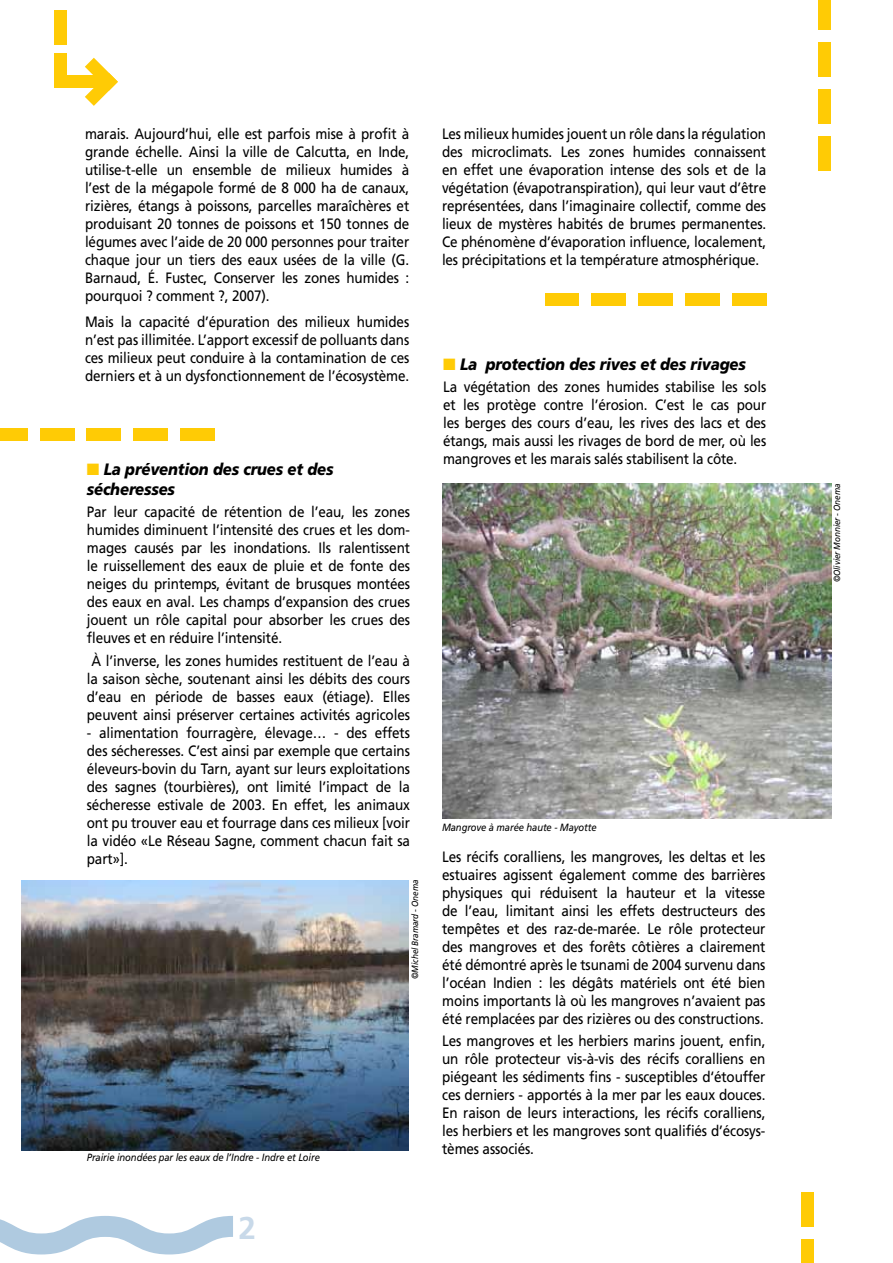
<style>
.page{position:relative;width:893px;height:1263px;background:#fff}
.page>*{position:absolute;margin:0;border:0;box-sizing:border-box;transform-origin:0 0}
.t1{font:700 31.5px "Frutiger";color:#c8d9e9}
.t2{font:italic 900 16.5px/19.8px "Frutiger";letter-spacing:-.01em;color:#000;scale:.9 1}
.t3{font:15px/18px "Frutiger";letter-spacing:-.01em;color:#000;text-align:justify;scale:.9 1}
.t4{font:italic 10.5px "Frutiger";letter-spacing:-.01em;color:#000;scale:.9 1}
.t5{font:italic 9px "Frutiger";letter-spacing:-.01em;color:#000;scale:.9 1}
.s1{color:#ffcb05}
</style>
<div class="page">
<svg style="left:0;top:1216px;width:233px;height:38px"></svg>
<div style="left:818px;top:136px;width:13px;height:34px;background:#ffcb05"></div>
<div style="left:818px;top:90px;width:13px;height:34px;background:#ffcb05"></div>
<div style="left:818px;top:43px;width:13px;height:34px;background:#ffcb05"></div>
<div style="left:818px;top:0;width:13px;height:30px;background:#ffcb05"></div>
<div style="left:801px;top:1239px;width:13px;height:24px;background:#ffcb05"></div>
<div style="left:801px;top:1192px;width:13px;height:34px;background:#ffcb05"></div>
<div style="left:181px;top:428px;width:34px;height:13px;background:#ffcb05"></div>
<div style="left:134px;top:428px;width:34px;height:13px;background:#ffcb05"></div>
<div style="left:87px;top:428px;width:34px;height:13px;background:#ffcb05"></div>
<div style="left:40px;top:428px;width:34px;height:13px;background:#ffcb05"></div>
<div style="left:0;top:428px;width:27px;height:13px;background:#ffcb05"></div>
<img style="left:21px;top:880px;width:387px;height:270px">
<img style="left:442px;top:484px;width:389px;height:334px">
<div style="left:732px;top:293px;width:34px;height:13px;background:#ffcb05"></div>
<div style="left:685px;top:293px;width:34px;height:13px;background:#ffcb05"></div>
<div style="left:638px;top:293px;width:34px;height:13px;background:#ffcb05"></div>
<div style="left:592px;top:293px;width:34px;height:13px;background:#ffcb05"></div>
<div style="left:545px;top:293px;width:34px;height:13px;background:#ffcb05"></div>
<div style="left:67px;top:75px;width:34px;height:13px;background:#ffcb05"></div>
<svg style="left:85px;top:58px;width:33px;height:48px"></svg>
<div style="left:54px;top:10px;width:13px;height:34px;background:#ffcb05"></div>
<div style="left:54px;top:54px;width:13px;height:34px;background:#ffcb05"></div>
<p class="t3" style="left:85px;top:125px;width:362px">marais. Aujourd’hui, elle est parfois mise à profit à grande échelle. Ainsi la ville de Calcutta, en Inde, utilise-t-elle un ensemble de milieux humides à l’est de la mégapole formé de 8 000 ha de canaux, rizières, étangs à poissons, parcelles maraîchères et produisant 20 tonnes de poissons et 150 tonnes de légumes avec l’aide de 20 000 personnes pour traiter chaque jour un tiers des eaux usées de la ville (G.<br>Barnaud, É. Fustec, Conserver les zones humides : pourquoi ? comment ?, 2007).</p>
<p class="t3" style="left:85px;top:313px;width:362px">Mais la capacité d’épuration des milieux humides n’est pas illimitée. L’apport excessif de polluants dans ces milieux peut conduire à la contamination de ces derniers et à un dysfonctionnement de l’écosystème.</p>
<p class="t2" style="left:87px;top:459px;width:275px"><span class="s1">■</span> La prévention des crues et des sécheresses</p>
<p class="t3" style="left:87px;top:503px;width:361px">Par leur capacité de rétention de l’eau, les zones humides diminuent l’intensité des crues et les dom&shy;mages causés par les inondations. Ils ralentissent le ruissellement des eaux de pluie et de fonte des neiges du printemps, évitant de brusques montées des eaux en aval. Les champs d’expansion des crues jouent un rôle capital pour absorber les crues des fleuves et en réduire l’intensité.</p>
<p class="t3" style="left:87px;top:651px;width:361px;text-align:center">À l’inverse, les zones humides restituent de l’eau à la saison sèche, soutenant ainsi les débits des cours d’eau en période de basses eaux (étiage). Elles peuvent ainsi préserver certaines activités agricoles</p>
<p class="t3" style="left:87px;top:723px;width:361px">- alimentation fourragère, élevage… - des effets des sécheresses. C’est ainsi par exemple que certains éleveurs-bovin du Tarn, ayant sur leurs exploitations des sagnes (tourbières), ont limité l’impact de la sécheresse estivale de 2003. En effet, les animaux ont pu trouver eau et fourrage dans ces milieux [voir la vidéo «Le Réseau Sagne, comment chacun fait sa part»].</p>
<p class="t4" style="left:87px;top:1151px;width:261px">Prairie inondées par les eaux de l’Indre - Indre et Loire</p>
<h1 class="t1" style="left:238px;top:1209px;width:19px">2</h1>
<p class="t5" style="left:410px;top:979px;width:112px;rotate:-90deg">©Michel Bramard - Onema</p>
<p class="t3" style="left:442px;top:125px;width:362px">Les milieux humides jouent un rôle dans la régulation des microclimats. Les zones humides connaissent en effet une évaporation intense des sols et de la végétation (évapotranspiration), qui leur vaut d’être représentées, dans l’imaginaire collectif, comme des lieux de mystères habités de brumes permanentes.<br>Ce phénomène d’évaporation influence, localement, les précipitations et la température atmosphérique.</p>
<p class="t2" style="left:443px;top:354px;width:338px"><span class="s1">■</span> La protection des rives et des rivages</p>
<p class="t3" style="left:443px;top:378px;width:361px">La végétation des zones humides stabilise les sols et les protège contre l’érosion. C’est le cas pour les berges des cours d’eau, les rives des lacs et des étangs, mais aussi les rivages de bord de mer, où les mangroves et les marais salés stabilisent la côte.</p>
<p class="t4" style="left:442px;top:821px;width:173px">Mangrove à marée haute - Mayotte</p>
<p class="t3" style="left:442px;top:848px;width:361px">Les récifs coralliens, les mangroves, les deltas et les estuaires agissent également comme des barrières physiques qui réduisent la hauteur et la vitesse de l’eau, limitant ainsi les effets destructeurs des tempêtes et des raz-de-marée. Le rôle protecteur des mangroves et des forêts côtières a clairement été démontré après le tsunami de 2004 survenu dans l’océan Indien : les dégâts matériels ont été bien moins importants là où les mangroves n’avaient pas été remplacées par des rizières ou des constructions.</p>
<p class="t3" style="left:442px;top:1032px;width:361px">Les mangroves et les herbiers marins jouent, enfin, un rôle protecteur vis-à-vis des récifs coralliens en piégeant les sédiments fins - susceptibles d‘étouffer ces derniers - apportés à la mer par les eaux douces.<br>En raison de leurs interactions, les récifs coralliens, les herbiers et les mangroves sont qualifiés d’écosys&shy;tèmes associés.</p>
<p class="t5" style="left:832px;top:582px;width:111px;rotate:-90deg">©Olivier Monnier - Onema</p>
</div>
